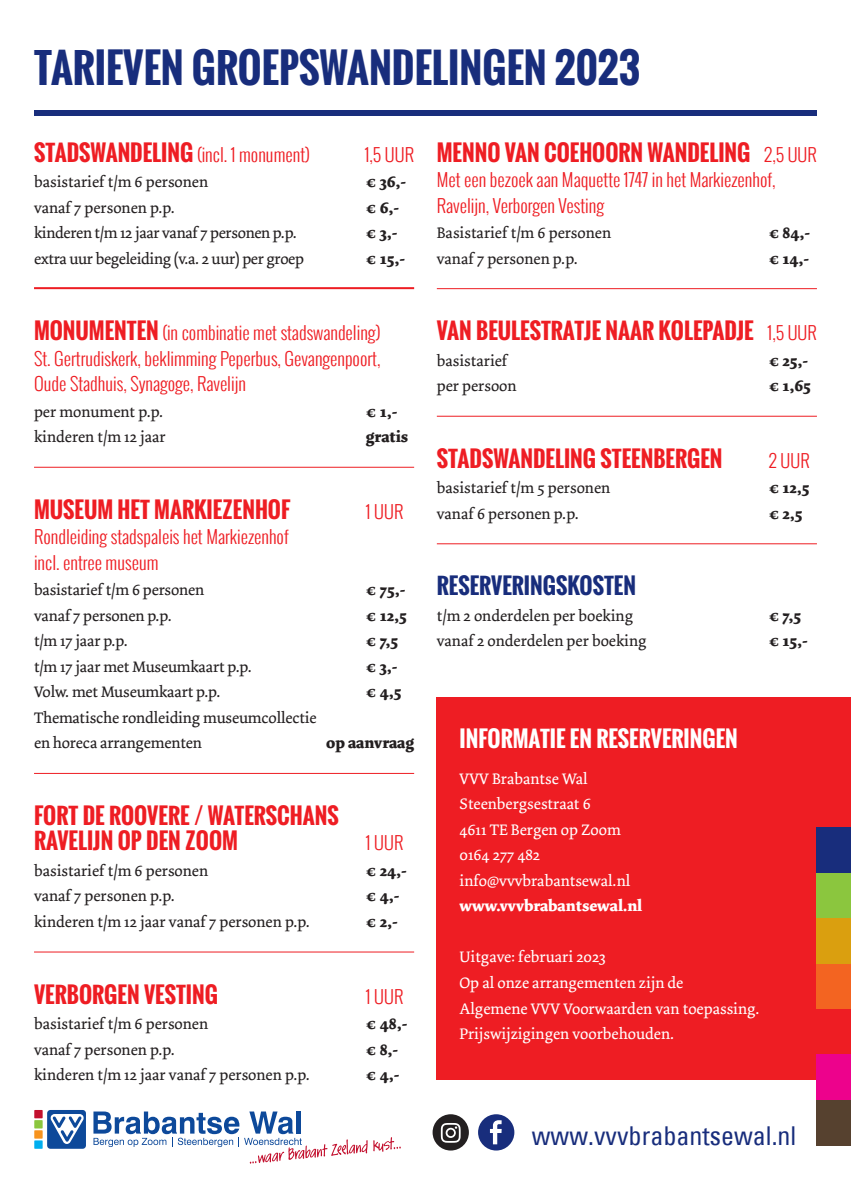
<style>
.page{position:relative;width:851px;height:1202px;background:#fff}
.page>*{position:absolute;margin:0;border:0;box-sizing:border-box;transform-origin:0 0}
.t1{font:700 40px "Oswald";color:#182d7c}
.t2{font:condensed 26px "Univers";color:#182d7c}
.t3{font:700 22px/25.6px "Oswald";color:#ee1d23}
.t4{font:700 22px "Oswald";color:#fff}
.t5{font:700 22px "Oswald";color:#182d7c}
.t6{font:300 18px/25.6px "Oswald";color:#ee1d23}
.t7{font:16px/25.6px "Dolly";color:#231f20}
.t8{font:16px/25.6px "Dolly";color:#fff}
.t9{font:700 16px "Dolly";color:#231f20}
.t10{font:16px "Dolly";letter-spacing:-.02em;color:#231f20}
.t11{font:700 16px "Dolly";color:#fff}
.s1{font-weight:700;font-size:22px}
.s2{font-weight:300;font-size:18px}
</style>
<div class="page">
<div style="left:437px;top:697px;width:413px;height:383px;background:#ee1d23"></div>
<hr style="left:34px;top:287px;width:380px;height:2px;background:#ee1d23">
<hr style="left:34px;top:467px;width:380px;height:1px;background:#ee1d23">
<hr style="left:34px;top:773px;width:380px;height:1px;background:#ee1d23">
<hr style="left:34px;top:951px;width:380px;height:1px;background:#ee1d23">
<hr style="left:437px;top:288px;width:379px;height:1px;background:#ee1d23">
<hr style="left:437px;top:416px;width:379px;height:1px;background:#ee1d23">
<hr style="left:437px;top:543px;width:379px;height:1px;background:#ee1d23">
<div style="left:432px;top:1114px;width:37px;height:36px;background:#231f20;border-radius:50%"></div>
<div style="left:478px;top:1114px;width:36px;height:36px;background:#182d7c;border-radius:50%"></div>
<svg style="left:490px;top:1120px;width:11px;height:24px"></svg>
<svg style="left:441px;top:1123px;width:19px;height:20px"></svg>
<div style="left:34px;top:111px;width:782px;height:5px;background:#182d7c"></div>
<svg style="left:93px;top:1111px;width:307px;height:53px"></svg>
<div style="left:47px;top:1110px;width:39px;height:39px;background:#0d499a;border-radius:3px"></div>
<svg style="left:50px;top:1114px;width:34px;height:30px"></svg>
<div style="left:34px;top:1110px;width:9px;height:8px;background:#c3102e"></div>
<div style="left:34px;top:1130px;width:9px;height:9px;background:#f7931d"></div>
<div style="left:34px;top:1120px;width:9px;height:8px;background:#8bc63e"></div>
<div style="left:34px;top:1140px;width:9px;height:9px;background:#00aeef"></div>
<div style="left:816px;top:964px;width:34px;height:45px;background:#f36421"></div>
<div style="left:816px;top:873px;width:34px;height:45px;background:#8bc63e"></div>
<div style="left:816px;top:918px;width:34px;height:46px;background:#da9f0f"></div>
<div style="left:816px;top:1054px;width:34px;height:46px;background:#ed028c"></div>
<div style="left:816px;top:1100px;width:34px;height:45px;background:#56412f"></div>
<div style="left:816px;top:828px;width:34px;height:45px;background:#182d7c"></div>
<h1 class="t1" style="left:34px;top:38px;width:607px">TARIEVEN GROEPSWANDELINGEN 2023</h1>
<p class="t6" style="left:34px;top:141px;width:277px"><span class="s1">STADSWANDELING</span> (incl. 1 monument)</p>
<p class="t6" style="left:365px;top:141px;width:51px">1,5 UUR</p>
<p class="t7" style="left:34px;top:169px;width:176px">basistarief t/m 6 personen</p>
<p class="t9" style="left:366px;top:172px;width:42px">€ 36,-</p>
<p class="t7" style="left:34px;top:195px;width:142px">vanaf 7 personen p.p.</p>
<p class="t9" style="left:366px;top:197px;width:35px">€ 6,-</p>
<p class="t10" style="left:34px;top:223px;width:264px">kinderen t/m 12 jaar vanaf 7 personen p.p.</p>
<p class="t9" style="left:366px;top:223px;width:33px">€ 3,-</p>
<p class="t10" style="left:34px;top:249px;width:271px">extra uur begeleiding (v.a. 2 uur) per groep</p>
<p class="t9" style="left:366px;top:248px;width:41px">€ 15,-</p>
<p class="t6" style="left:34px;top:320px;width:348px;text-align:justify"><span class="s1">MONUMENTEN</span> (in combinatie met stadswandeling)<br>St. Gertrudiskerk, beklimming Peperbus, Gevangenpoort, Oude Stadhuis, Synagoge, Ravelijn</p>
<p class="t7" style="left:34px;top:399px;width:131px">per monument p.p.</p>
<p class="t9" style="left:366px;top:402px;width:33px">€ 1,-</p>
<p class="t7" style="left:34px;top:424px;width:133px">kinderen t/m 12 jaar</p>
<p class="t9" style="left:366px;top:427px;width:44px">gratis</p>
<h3 class="t3" style="left:34px;top:497px;width:258px">MUSEUM HET MARKIEZENHOF</h3>
<p class="t6" style="left:366px;top:498px;width:39px">1 UUR</p>
<p class="t6" style="left:34px;top:524px;width:256px">Rondleiding stadspaleis het Markiezenhof incl. entree museum</p>
<p class="t7" style="left:34px;top:578px;width:172px">basistarief t/m 6 personen</p>
<p class="t9" style="left:366px;top:580px;width:41px">€ 75,-</p>
<p class="t7" style="left:34px;top:603px;width:139px">vanaf 7 personen p.p.</p>
<p class="t9" style="left:366px;top:606px;width:42px">€ 12,5</p>
<p class="t7" style="left:34px;top:629px;width:95px">t/m 17 jaar p.p.</p>
<p class="t9" style="left:366px;top:631px;width:34px">€ 7,5</p>
<p class="t7" style="left:34px;top:654px;width:219px">t/m 17 jaar met Museumkaart p.p.</p>
<p class="t9" style="left:366px;top:657px;width:33px">€ 3,-</p>
<p class="t7" style="left:34px;top:680px;width:188px">Volw. met Museumkaart p.p.</p>
<p class="t9" style="left:366px;top:682px;width:37px">€ 4,5</p>
<p class="t7" style="left:34px;top:705px;width:284px">Thematische rondleiding museumcollectie en horeca arrangementen</p>
<p class="t9" style="left:326px;top:733px;width:89px">op aanvraag</p>
<h3 class="t3" style="left:34px;top:803px;width:306px">FORT DE ROOVERE / WATERSCHANS<br>RAVELIJN OP DEN ZOOM</h3>
<p class="t6" style="left:366px;top:830px;width:39px">1 UUR</p>
<p class="t7" style="left:34px;top:858px;width:176px">basistarief t/m 6 personen</p>
<p class="t9" style="left:366px;top:861px;width:42px">€ 24,-</p>
<p class="t7" style="left:34px;top:884px;width:142px">vanaf 7 personen p.p.</p>
<p class="t9" style="left:366px;top:886px;width:35px">€ 4,-</p>
<p class="t7" style="left:34px;top:909px;width:277px">kinderen t/m 12 jaar vanaf 7 personen p.p.</p>
<p class="t9" style="left:366px;top:912px;width:33px">€ 2,-</p>
<h3 class="t3" style="left:34px;top:981px;width:185px">VERBORGEN VESTING</h3>
<p class="t6" style="left:366px;top:983px;width:39px">1 UUR</p>
<p class="t7" style="left:34px;top:1011px;width:176px">basistarief t/m 6 personen</p>
<p class="t9" style="left:366px;top:1014px;width:43px">€ 48,-</p>
<p class="t7" style="left:34px;top:1037px;width:142px">vanaf 7 personen p.p.</p>
<p class="t9" style="left:366px;top:1039px;width:34px">€ 8,-</p>
<p class="t7" style="left:34px;top:1062px;width:277px">kinderen t/m 12 jaar vanaf 7 personen p.p.</p>
<p class="t9" style="left:366px;top:1065px;width:35px">€ 4,-</p>
<h3 class="t3" style="left:437px;top:140px;width:381px">MENNO VAN COEHOORN WANDELING <span class="s2">2,5 UUR</span></h3>
<p class="t6" style="left:437px;top:167px;width:340px">Met een bezoek aan Maquette 1747 in het Markiezenhof,<br>Ravelijn, Verborgen Vesting</p>
<p class="t7" style="left:437px;top:220px;width:176px">Basistarief t/m 6 personen</p>
<p class="t9" style="left:768px;top:223px;width:43px">€ 84,-</p>
<p class="t7" style="left:437px;top:246px;width:142px">vanaf 7 personen p.p.</p>
<p class="t9" style="left:768px;top:248px;width:42px">€ 14,-</p>
<h3 class="t3" style="left:437px;top:318px;width:381px">VAN BEULESTRATJE NAAR KOLEPADJE <span class="s2">1,5 UUR</span></h3>
<p class="t7" style="left:437px;top:348px;width:72px">basistarief</p>
<p class="t9" style="left:768px;top:350px;width:41px">€ 25,-</p>
<p class="t7" style="left:437px;top:373px;width:81px">per persoon</p>
<p class="t9" style="left:768px;top:376px;width:44px">€ 1,65</p>
<h3 class="t3" style="left:437px;top:446px;width:287px">STADSWANDELING STEENBERGEN</h3>
<p class="t6" style="left:768px;top:447px;width:43px">2 UUR</p>
<p class="t7" style="left:437px;top:475px;width:175px">basistarief t/m 5 personen</p>
<p class="t9" style="left:768px;top:478px;width:42px">€ 12,5</p>
<p class="t7" style="left:437px;top:501px;width:143px">vanaf 6 personen p.p.</p>
<p class="t9" style="left:768px;top:504px;width:35px">€ 2,5</p>
<h3 class="t5" style="left:437px;top:569px;width:200px">RESERVERINGSKOSTEN</h3>
<p class="t7" style="left:437px;top:603px;width:198px">t/m 2 onderdelen per boeking</p>
<p class="t9" style="left:768px;top:606px;width:34px">€ 7,5</p>
<p class="t7" style="left:437px;top:629px;width:211px">vanaf 2 onderdelen per boeking</p>
<p class="t9" style="left:768px;top:631px;width:41px">€ 15,-</p>
<h3 class="t4" style="left:459px;top:722px;width:280px">INFORMATIE EN RESERVERINGEN</h3>
<p class="t8" style="left:459px;top:766px;width:172px">VVV Brabantse Wal<br>Steenbergsestraat 6<br>4611 TE Bergen op Zoom<br>0164 277 482 info@vvvbrabantsewal.nl</p>
<p class="t11" style="left:459px;top:896px;width:184px">www.vvvbrabantsewal.nl</p>
<p class="t8" style="left:459px;top:945px;width:301px">Uitgave: februari 2023<br>Op al onze arrangementen zijn de<br>Algemene VVV Voorwaarden van toepassing.<br>Prijswijzigingen voorbehouden.</p>
<h2 class="t2" style="left:531px;top:1119px;width:266px">www.vvvbrabantsewal.nl</h2>
</div>
